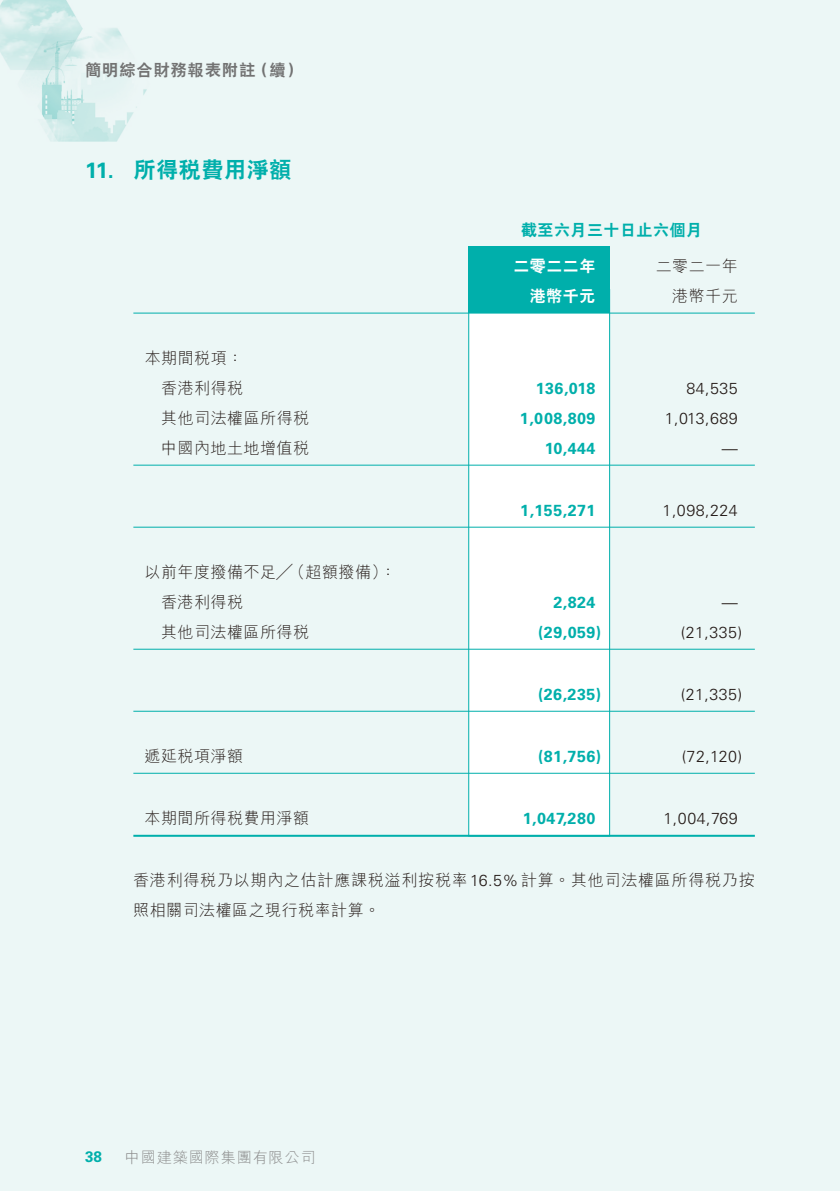
<style>
.page{position:relative;width:840px;height:1191px;background:#fff}
.page>*{position:absolute;margin:0;border:0;box-sizing:border-box;transform-origin:0 0}
.t1{font:800 22px "C Hei 2 HK";letter-spacing:.03em;color:#00afab}
.t2{font:300 16px/30px "M Hei HK";letter-spacing:.03em;color:#231916}
.t3{font:700 16px "Univers LT Std";letter-spacing:.03em;color:#00afab}
.t4{font:300 16px "Univers LT Std";letter-spacing:.03em;color:#231916}
.t5{font:800 16px "C Hei 2 HK";letter-spacing:.07em;color:#727272}
.t6{font:800 16px "C Hei 2 HK";letter-spacing:.03em;color:#00afab}
.t7{font:800 16px "C Hei 2 HK";letter-spacing:.03em;color:#fff}
.t8{font:300 15.2px "M Hei HK";letter-spacing:.05em;color:#898989}
.t9{font:700 15.2px "Univers LT Std";color:#00afab}
.s1{font-family:"Univers LT Std";font-weight:700}
.s2{font-family:"Univers LT Std"}
</style>
<div class="page">
<div style="left:0;top:0;width:838px;height:1191px;background:#ecf7f6"></div>
<img style="left:0;top:0;width:70px;height:7px">
<img style="left:0;top:7px;width:147px;height:135px">
<div style="left:468px;top:289px;width:141px;height:547px;background:#fff;border:1px solid #00afab"></div>
<div style="left:468px;top:246px;width:141px;height:66px;background:#00afab"></div>
<hr style="left:133px;top:312px;width:621px;height:1px;background:#00afab">
<hr style="left:133px;top:464px;width:621px;height:1px;background:#00afab">
<hr style="left:133px;top:526px;width:621px;height:1px;background:#00afab">
<hr style="left:133px;top:648px;width:621px;height:1px;background:#00afab">
<hr style="left:133px;top:710px;width:621px;height:1px;background:#00afab">
<hr style="left:133px;top:772px;width:621px;height:1px;background:#00afab">
<hr style="left:133px;top:834px;width:621px;height:2px;background:#00afab">
<p class="t5" style="left:85px;top:62px;width:219px">簡明綜合財務報表附註（續）</p>
<h1 class="t1" style="left:85px;top:159px;width:208px"><span class="s1">11.</span> 所得稅費用淨額</h1>
<p class="t2" style="left:145px;top:342px;width:100px;text-align:right">本期間稅項：香港利得稅</p>
<p class="t6" style="left:520px;top:222px;width:182px">截至六月三十日止六個月</p>
<p class="t7" style="left:513px;top:258px;width:83px">二零二二年</p>
<p class="t2" style="left:655px;top:250px;width:83px">二零二一年</p>
<p class="t7" style="left:529px;top:288px;width:67px">港幣千元</p>
<p class="t2" style="left:672px;top:280px;width:67px">港幣千元</p>
<p class="t3" style="left:535px;top:379px;width:61px">136,018</p>
<p class="t4" style="left:686px;top:378px;width:53px">84,535</p>
<p class="t2" style="left:161px;top:402px;width:149px">其他司法權區所得稅</p>
<p class="t3" style="left:519px;top:409px;width:77px">1,008,809</p>
<p class="t4" style="left:664px;top:408px;width:75px">1,013,689</p>
<p class="t2" style="left:161px;top:432px;width:149px">中國內地土地增值稅</p>
<p class="t3" style="left:544px;top:439px;width:52px">10,444</p>
<p class="t4" style="left:721px;top:438px;width:17px">—</p>
<p class="t2" style="left:161px;top:556px;width:236px;text-indent:-16px">以前年度撥備不足╱（超額撥備）：香港利得稅</p>
<p class="t3" style="left:520px;top:501px;width:77px">1,155,271</p>
<p class="t4" style="left:662px;top:500px;width:77px">1,098,224</p>
<p class="t3" style="left:553px;top:593px;width:43px">2,824</p>
<p class="t4" style="left:721px;top:592px;width:17px">—</p>
<p class="t2" style="left:161px;top:616px;width:149px">其他司法權區所得稅</p>
<p class="t3" style="left:538px;top:623px;width:64px">(29,059)</p>
<p class="t4" style="left:680px;top:622px;width:63px">(21,335)</p>
<p class="t3" style="left:538px;top:685px;width:64px">(26,235)</p>
<p class="t4" style="left:680px;top:684px;width:63px">(21,335)</p>
<p class="t2" style="left:144px;top:740px;width:100px">遞延稅項淨額</p>
<p class="t3" style="left:538px;top:747px;width:64px">(81,756)</p>
<p class="t4" style="left:681px;top:746px;width:62px">(72,120)</p>
<p class="t2" style="left:144px;top:802px;width:166px">本期間所得稅費用淨額</p>
<p class="t3" style="left:522px;top:809px;width:74px">1,047,280</p>
<p class="t4" style="left:663px;top:808px;width:76px">1,004,769</p>
<p class="t2" style="left:133px;top:864px;width:622px">香港利得稅乃以期內之估計應課稅溢利按稅率<span class="s2">16.5%</span>計算。其他司法權區所得稅乃按照相關司法權區之現行稅率計算。</p>
<p class="t9" style="left:85px;top:1147px;width:18px">38</p>
<p class="t8" style="left:125px;top:1149px;width:192px">中國建築國際集團有限公司</p>
</div>
